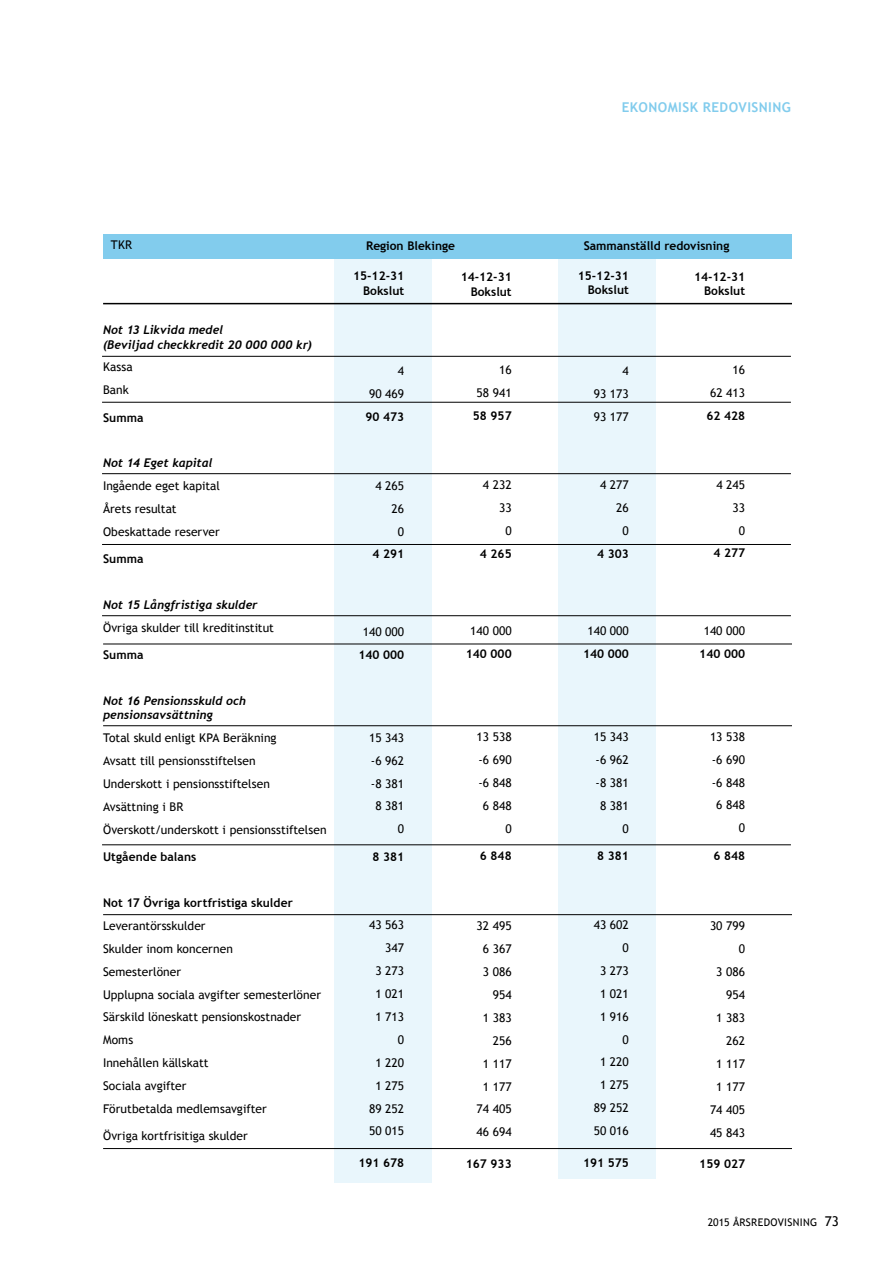
<style>
.page{position:relative;width:893px;height:1263px;background:#fff}
.page>*{position:absolute;margin:0;border:0;box-sizing:border-box;transform-origin:0 0}
.t1{font:700 13.5px "Trebuchet MS";color:#82cced}
.t2{font:12px/23px "Trebuchet MS";color:#000;text-align:right}
.t3{font:700 12px/14.4px "Trebuchet MS";color:#000;text-align:right}
.t4{font:italic 700 12px/14.4px "Trebuchet";color:#000}
.t5{font:10.5px "Trebuchet MS";letter-spacing:.03em;color:#000}
.s1{font-size:13.5px}
</style>
<div class="page">
<div style="left:558px;top:257px;width:98px;height:922px;background:#e9f6fc"></div>
<div style="left:334px;top:253px;width:97px;height:930px;background:#e9f6fc"></div>
<div style="left:104px;top:234px;width:688px;height:25px;background:#82cced"></div>
<hr style="left:103px;top:303px;width:689px;height:1px;background:#000">
<hr style="left:103px;top:644px;width:689px;height:1px;background:#000">
<hr style="left:103px;top:725px;width:689px;height:1px;background:#000">
<hr style="left:102px;top:844px;width:689px;height:1px;background:#000">
<hr style="left:103px;top:1148px;width:689px;height:1px;background:#000">
<hr style="left:102px;top:356px;width:689px;height:1px;background:#000">
<hr style="left:102px;top:402px;width:689px;height:1px;background:#000">
<hr style="left:102px;top:473px;width:689px;height:1px;background:#000">
<hr style="left:102px;top:544px;width:689px;height:1px;background:#000">
<hr style="left:102px;top:615px;width:689px;height:1px;background:#000">
<hr style="left:103px;top:914px;width:689px;height:1px;background:#000">
<p class="t1" style="left:622px;top:99px;width:10px">EKONOMISK</p>
<p class="t1" style="left:703px;top:99px;width:9px">REDOVISNING</p>
<p class="t2" style="left:111px;top:234px;width:22px">TKR</p>
<p class="t4" style="left:103px;top:323px;width:211px">Not 13 Likvida medel<br>(Beviljad checkkredit 20 000 000 kr)</p>
<p class="t2" style="left:103px;top:356px;width:31px;text-align:left">Kassa<br>Bank</p>
<p class="t3" style="left:103px;top:410px;width:42px">Summa</p>
<p class="t4" style="left:103px;top:456px;width:111px">Not 14 Eget kapital</p>
<p class="t2" style="left:103px;top:475px;width:118px;text-align:left">I ngående eget kapital<br>Årets resultat<br>Obeskattade reserver</p>
<p class="t3" style="left:103px;top:552px;width:42px">Summa</p>
<p class="t4" style="left:103px;top:598px;width:156px">Not 15 Långfristiga skulder</p>
<p class="t2" style="left:103px;top:616px;width:172px">Övriga skulder till kreditinstitut</p>
<p class="t3" style="left:103px;top:648px;width:42px">Summa</p>
<p class="t4" style="left:103px;top:694px;width:144px">Not 16 Pensionsskuld och pensionsavsättning</p>
<p class="t2" style="left:103px;top:727px;width:225px;text-align:left">Total skuld enligt KPA Beräkning<br>Avsatt till pensionsstiftelsen<br>Underskott i pensionsstiftelsen<br>Avsättning i BR<br>Överskott/underskott i pensionsstiftelsen</p>
<p class="t3" style="left:103px;top:850px;width:95px">Utgående balans</p>
<p class="t3" style="left:103px;top:895px;width:191px">Not 17 Övriga kortfristiga skulder</p>
<p class="t2" style="left:103px;top:914px;width:220px;text-align:left">Leverantörsskulder<br>Skulder inom koncernen<br>Semesterlöner<br>Upplupna sociala avgifter semesterlöner<br>Särskild löneskatt pensionskostnader<br>Moms<br>I nnehållen källskatt<br>Sociala avgifter<br>Förutbetalda medlemsavgifter</p>
<p class="t2" style="left:103px;top:1125px;width:146px">Övriga kortfrisitiga skulder</p>
<p class="t3" style="left:366px;top:238px;width:91px">Region Blekinge</p>
<p class="t3" style="left:584px;top:238px;width:147px">Sammanställd redovisning</p>
<p class="t3" style="left:353px;top:269px;width:52px">15-12-31<br>Bokslut</p>
<p class="t3" style="left:578px;top:269px;width:52px">15-12-31<br>Bokslut</p>
<p class="t3" style="left:694px;top:269px;width:52px">14-12-31<br>Bokslut</p>
<p class="t3" style="left:461px;top:270px;width:53px">14-12-31<br>Bokslut</p>
<p class="t2" style="left:369px;top:360px;width:37px">4<br>90 469</p>
<p class="t3" style="left:365px;top:409px;width:40px">90 473</p>
<p class="t2" style="left:375px;top:474px;width:30px">4 265<br>26<br>0</p>
<p class="t3" style="left:372px;top:547px;width:33px">4 291</p>
<p class="t2" style="left:363px;top:620px;width:43px">140 000</p>
<p class="t3" style="left:358px;top:647px;width:47px">140 000</p>
<p class="t2" style="left:369px;top:726px;width:37px">15 343 -6 962 -8 381<br>8 381<br>0</p>
<p class="t3" style="left:372px;top:849px;width:33px">8 381</p>
<p class="t2" style="left:369px;top:914px;width:37px">43 563<br>347<br>3 273<br>1 021<br>1 713<br>0<br>1 220<br>1 275<br>89 252<br>50 015</p>
<p class="t3" style="left:358px;top:1155px;width:47px">191 678</p>
<p class="t2" style="left:477px;top:359px;width:37px">16<br>58 941</p>
<p class="t3" style="left:473px;top:409px;width:40px">58 957</p>
<p class="t2" style="left:483px;top:473px;width:30px">4 232<br>33<br>0</p>
<p class="t3" style="left:480px;top:546px;width:33px">4 265</p>
<p class="t2" style="left:470px;top:619px;width:43px">140 000</p>
<p class="t3" style="left:466px;top:646px;width:47px">140 000</p>
<p class="t2" style="left:477px;top:725px;width:37px">13 538 -6 690 -6 848<br>6 848<br>0</p>
<p class="t3" style="left:480px;top:848px;width:33px">6 848</p>
<p class="t2" style="left:477px;top:914px;width:37px">32 495<br>6 367<br>3 086<br>954<br>1 383<br>256<br>1 117<br>1 177<br>74 405<br>46 694</p>
<p class="t3" style="left:466px;top:1156px;width:47px">167 933</p>
<p class="t2" style="left:594px;top:359px;width:37px;text-align:justify;text-indent:29px">4<br>93 173<br>93 177</p>
<p class="t2" style="left:600px;top:474px;width:30px">4 277<br>26<br>0</p>
<p class="t3" style="left:597px;top:547px;width:33px">4 303</p>
<p class="t2" style="left:587px;top:620px;width:43px">140 000</p>
<p class="t3" style="left:583px;top:647px;width:47px">140 000</p>
<p class="t2" style="left:594px;top:726px;width:37px">15 343 -6 962 -8 381<br>8 381<br>0</p>
<p class="t3" style="left:597px;top:849px;width:33px">8 381</p>
<p class="t2" style="left:594px;top:913px;width:37px">43 602<br>0<br>3 273<br>1 021<br>1 916<br>0<br>1 220<br>1 275<br>89 252<br>50 016</p>
<p class="t3" style="left:583px;top:1155px;width:47px">191 575</p>
<p class="t2" style="left:710px;top:359px;width:37px">16<br>62 413</p>
<p class="t3" style="left:706px;top:409px;width:40px">62 428</p>
<p class="t2" style="left:716px;top:473px;width:30px">4 245<br>33<br>0</p>
<p class="t3" style="left:713px;top:546px;width:33px">4 277</p>
<p class="t2" style="left:704px;top:619px;width:43px">140 000</p>
<p class="t3" style="left:699px;top:646px;width:47px">140 000</p>
<p class="t2" style="left:710px;top:725px;width:37px">13 538 -6 690 -6 848<br>6 848<br>0</p>
<p class="t3" style="left:713px;top:848px;width:33px">6 848</p>
<p class="t2" style="left:710px;top:915px;width:37px">30 799<br>0<br>3 086<br>954<br>1 383<br>262<br>1 117<br>1 177<br>74 405<br>45 843</p>
<p class="t3" style="left:699px;top:1156px;width:47px">159 027</p>
<p class="t5" style="left:708px;top:1216px;width:133px">2015 Årsredovisning <span class="s1">73</span></p>
</div>
